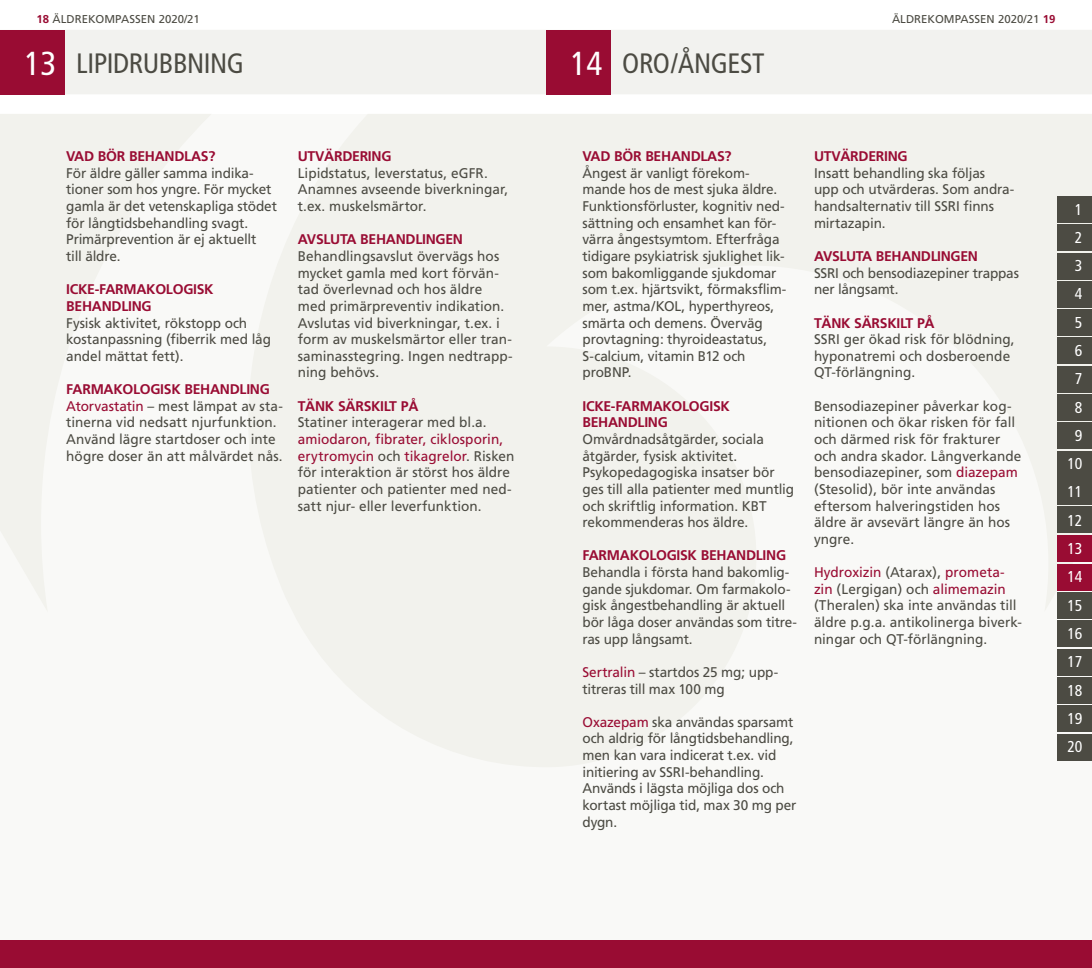
<style>
.page{position:relative;width:1092px;height:968px;background:#fff}
.page>*{position:absolute;margin:0;border:0;box-sizing:border-box;transform-origin:0 0}
.t1{font:condensed 33.25px "Frutiger";color:#fff}
.t2{font:condensed 28px "Frutiger";letter-spacing:-.015em;color:#4c4b43}
.t3{font:condensed 15.75px "Frutiger";color:#fff}
.t4{font:14px/16.6px "Frutiger";letter-spacing:-.005em;color:#4c4b43}
.t5{font:700 14px/16.6px "Frutiger";letter-spacing:-.02em;color:#990c33}
.t6{font:11.38px "Frutiger";color:#4c4b43}
.s1{font-weight:700;color:#990c33}
.s2{color:#990c33}
</style>
<div class="page">
<div style="left:0;top:114px;width:1091px;height:853px;background:#f9f9f7"></div>
<div style="left:1057px;top:196px;width:34px;height:26px;background:#4c4b43"></div>
<div style="left:1057px;top:224px;width:34px;height:27px;background:#4c4b43"></div>
<div style="left:1057px;top:253px;width:34px;height:26px;background:#4c4b43"></div>
<div style="left:1057px;top:281px;width:34px;height:26px;background:#4c4b43"></div>
<div style="left:1057px;top:309px;width:34px;height:27px;background:#4c4b43"></div>
<div style="left:1057px;top:338px;width:34px;height:26px;background:#4c4b43"></div>
<div style="left:1057px;top:366px;width:34px;height:26px;background:#4c4b43"></div>
<div style="left:1057px;top:394px;width:34px;height:26px;background:#4c4b43"></div>
<div style="left:1057px;top:422px;width:34px;height:27px;background:#4c4b43"></div>
<div style="left:1057px;top:451px;width:34px;height:26px;background:#4c4b43"></div>
<div style="left:1057px;top:478px;width:34px;height:26px;background:#4c4b43"></div>
<div style="left:1057px;top:564px;width:34px;height:26px;background:#990c33"></div>
<div style="left:1057px;top:592px;width:34px;height:26px;background:#4c4b43"></div>
<div style="left:1057px;top:620px;width:34px;height:27px;background:#4c4b43"></div>
<div style="left:1057px;top:649px;width:34px;height:26px;background:#4c4b43"></div>
<div style="left:1057px;top:677px;width:34px;height:26px;background:#4c4b43"></div>
<div style="left:1057px;top:705px;width:34px;height:26px;background:#4c4b43"></div>
<div style="left:1057px;top:733px;width:34px;height:27px;background:#4c4b43"></div>
<div style="left:1057px;top:506px;width:34px;height:27px;background:#4c4b43"></div>
<div style="left:1057px;top:535px;width:34px;height:27px;background:#990c33"></div>
<div style="left:0;top:940px;width:1091px;height:27px;background:#990c33"></div>
<div style="left:64px;top:30px;width:1027px;height:64px;background:#f2f2ef"></div>
<div style="left:0;top:30px;width:64px;height:64px;background:#990c33"></div>
<div style="left:546px;top:30px;width:64px;height:64px;background:#990c33"></div>
<p class="t6" style="left:36px;top:12px;width:165px"><span class="s1">18</span> ÄLDREKOMPASSEN 2020/21</p>
<p class="t6" style="left:892px;top:12px;width:165px">ÄLDREKOMPASSEN 2020/21 <span class="s1">19</span></p>
<p class="t1" style="left:24px;top:44px;width:33px">13</p>
<p class="t2" style="left:76px;top:46px;width:169px">LIPIDRUBBNING</p>
<p class="t1" style="left:570px;top:44px;width:33px">14</p>
<p class="t2" style="left:622px;top:46px;width:144px">ORO/ÅNGEST</p>
<p class="t5" style="left:66px;top:148px;width:150px">VAD BÖR BEHANDLAS?</p>
<p class="t4" style="left:66px;top:165px;width:212px">För äldre gäller samma indika&shy;tioner som hos yngre. För mycket gamla är det vetenskapliga stödet för långtidsbehandling svagt.<br>Primärprevention är ej aktuellt<br>till äldre.</p>
<p class="t5" style="left:66px;top:281px;width:149px">ICKE-FARMAKOLOGISK<br>BEHANDLING</p>
<p class="t4" style="left:66px;top:314px;width:206px">Fysisk aktivitet, rökstopp och kostanpassning (fiberrik med låg andel mättat fett).</p>
<p class="t5" style="left:66px;top:381px;width:205px">FARMAKOLOGISK BEHANDLING</p>
<p class="t4" style="left:66px;top:397px;width:218px"><span class="s2">Atorvastatin</span> – mest lämpat av sta&shy;tinerna vid nedsatt njurfunktion.<br>Använd lägre startdoser och inte högre doser än att målvärdet nås.</p>
<p class="t5" style="left:298px;top:148px;width:95px">UTVÄRDERING</p>
<p class="t4" style="left:298px;top:165px;width:212px">Lipidstatus, leverstatus, eGFR.<br>Anamnes avseende biverkningar, t.ex. muskelsmärtor.</p>
<p class="t5" style="left:298px;top:231px;width:167px">AVSLUTA BEHANDLINGEN</p>
<p class="t4" style="left:298px;top:248px;width:216px">Behandlingsavslut övervägs hos mycket gamla med kort förvän&shy;tad överlevnad och hos äldre med primärpreventiv indikation.<br>Avslutas vid biverkningar, t.ex. i form av muskelsmärtor eller tran&shy;saminasstegring. Ingen nedtrapp&shy;ning behövs.</p>
<p class="t5" style="left:298px;top:397px;width:122px">TÄNK SÄRSKILT PÅ</p>
<p class="t4" style="left:298px;top:414px;width:218px">Statiner interagerar med bl.a. <span class="s2">amiodaron, fibrater, ciklosporin, erytromycin</span> och <span class="s2">tikagrelor</span>. Risken för interaktion är störst hos äldre patienter och patienter med ned&shy;satt njur- eller leverfunktion.</p>
<p class="t5" style="left:582px;top:148px;width:150px">VAD BÖR BEHANDLAS?</p>
<p class="t4" style="left:582px;top:165px;width:205px">Ångest är vanligt förekom&shy;mande hos de mest sjuka äldre.<br>Funktionsförluster, kognitiv ned&shy;sättning och ensamhet kan för&shy;värra ångestsymtom. Efterfråga tidigare psykiatrisk sjuklighet lik&shy;som bakomliggande sjukdomar som t.ex. hjärtsvikt, förmaksflim&shy;mer, astma/KOL, hyperthyreos, smärta och demens. Överväg provtagning: thyroideastatus,<br>S-calcium, vitamin B12 och proBNP.</p>
<p class="t5" style="left:582px;top:397px;width:149px">ICKE-FARMAKOLOGISK<br>BEHANDLING</p>
<p class="t4" style="left:582px;top:431px;width:213px">Omvårdnadsåtgärder, sociala åtgärder, fysisk aktivitet.<br>Psykopedagogiska insatser bör ges till alla patienter med muntlig och skriftlig information. KBT rekommenderas hos äldre.</p>
<p class="t5" style="left:582px;top:547px;width:205px">FARMAKOLOGISK BEHANDLING</p>
<p class="t4" style="left:582px;top:564px;width:216px">Behandla i första hand bakomlig&shy;gande sjukdomar. Om farmakolo&shy;gisk ångestbehandling är aktuell bör låga doser användas som titre&shy;ras upp långsamt.</p>
<p class="t4" style="left:582px;top:663px;width:197px"><span class="s2">Sertralin</span> – startdos 25 mg; upp&shy;titreras till max 100 mg</p>
<p class="t4" style="left:582px;top:713px;width:215px"><span class="s2">Oxazepam</span> ska användas sparsamt och aldrig för långtidsbehandling, men kan vara indicerat t.ex. vid initiering av SSRI-behandling.<br>Används i lägsta möjliga dos och kortast möjliga tid, max 30 mg per dygn.</p>
<p class="t5" style="left:814px;top:148px;width:95px">UTVÄRDERING</p>
<p class="t4" style="left:814px;top:165px;width:202px">Insatt behandling ska följas<br>upp och utvärderas. Som andra&shy;handsalternativ till SSRI finns mirtazapin.</p>
<p class="t5" style="left:814px;top:248px;width:165px">AVSLUTA BEHANDLINGEN</p>
<p class="t4" style="left:814px;top:264px;width:206px">SSRI och bensodiazepiner trappas ner långsamt.</p>
<p class="t5" style="left:814px;top:314px;width:122px">TÄNK SÄRSKILT PÅ</p>
<p class="t4" style="left:814px;top:331px;width:202px">SSRI ger ökad risk för blödning, hyponatremi och dosberoende<br>QT-förlängning.</p>
<p class="t4" style="left:814px;top:397px;width:209px">Bensodiazepiner påverkar kog&shy;nitionen och ökar risken för fall och därmed risk för frakturer och andra skador. Långverkande bensodiazepiner, som <span class="s2">diazepam </span>(Stesolid), bör inte användas eftersom halveringstiden hos äldre är avsevärt längre än hos yngre.</p>
<p class="t4" style="left:814px;top:564px;width:209px"><span class="s2">Hydroxizin</span> (Atarax), <span class="s2">prometa&shy;zin</span> (Lergigan) och <span class="s2">alimemazin </span>(Theralen) ska inte användas till äldre p.g.a. antikolinerga biverk&shy;ningar och QT-förlängning.</p>
<p class="t3" style="left:1074px;top:200px;width:9px">1</p>
<p class="t3" style="left:1074px;top:228px;width:9px">2</p>
<p class="t3" style="left:1074px;top:256px;width:9px">3</p>
<p class="t3" style="left:1074px;top:285px;width:9px">4</p>
<p class="t3" style="left:1074px;top:313px;width:9px">5</p>
<p class="t3" style="left:1074px;top:341px;width:9px">6</p>
<p class="t3" style="left:1074px;top:369px;width:9px">7</p>
<p class="t3" style="left:1074px;top:398px;width:9px">8</p>
<p class="t3" style="left:1074px;top:426px;width:9px">9</p>
<p class="t3" style="left:1067px;top:454px;width:17px">10</p>
<p class="t3" style="left:1067px;top:483px;width:17px">11</p>
<p class="t3" style="left:1067px;top:511px;width:17px">12</p>
<p class="t3" style="left:1067px;top:539px;width:17px">13</p>
<p class="t3" style="left:1067px;top:567px;width:17px">14</p>
<p class="t3" style="left:1067px;top:596px;width:17px">15</p>
<p class="t3" style="left:1067px;top:624px;width:17px">16</p>
<p class="t3" style="left:1067px;top:652px;width:17px">17</p>
<p class="t3" style="left:1067px;top:680px;width:17px">18</p>
<p class="t3" style="left:1067px;top:709px;width:17px">19</p>
<p class="t3" style="left:1067px;top:737px;width:17px">20</p>
</div>
